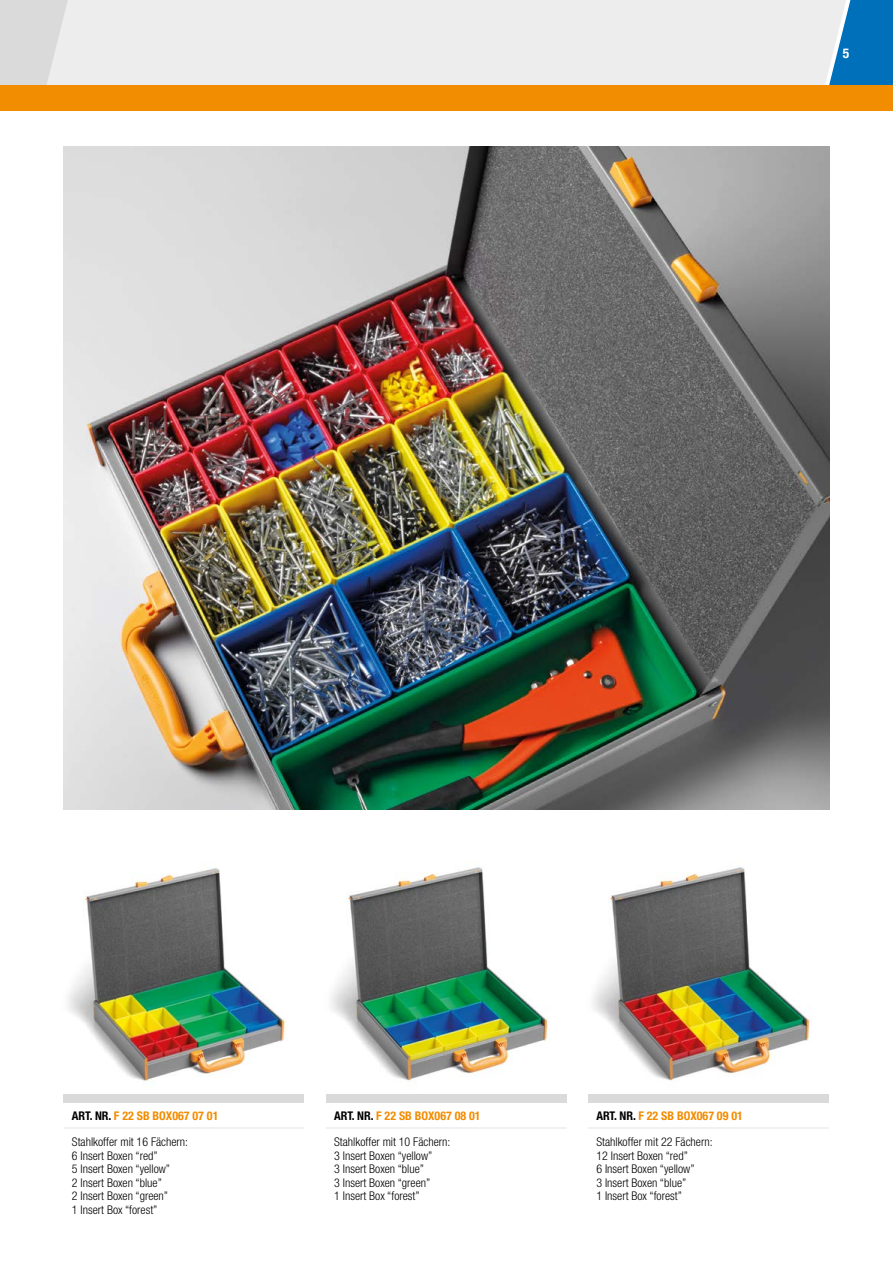
<style>
.page{position:relative;width:893px;height:1263px;background:#fff}
.page>*{position:absolute;margin:0;border:0;box-sizing:border-box;transform-origin:0 0}
.t1{font:700 condensed 13.5px "Helvetica Neue";color:#fff}
.t2{font:300 condensed 12px/13.5px "Helvetica Neue";color:#000}
.t3{font:700 condensed 12px "Helvetica Neue";color:#f28c00}
.s1{color:#000}
</style>
<div class="page">
<div style="left:71px;top:0;width:758px;height:85px;background:#ededed"></div>
<svg style="left:829px;top:0;width:64px;height:85px;background:#2986c3"></svg>
<div style="left:0;top:85px;width:893px;height:26px;background:#f28c00"></div>
<svg style="left:0;top:0;width:71px;height:85px;background:#ddd"></svg>
<img style="left:593px;top:866px;width:217px;height:215px">
<img style="left:331px;top:866px;width:217px;height:215px">
<img style="left:68px;top:868px;width:219px;height:219px">
<img style="left:64px;top:146px;width:765px;height:663px">
<div style="left:63px;top:1094px;width:241px;height:8px;background:#dadada"></div>
<hr style="left:63px;top:1127px;width:241px;height:2px;background:#ededed">
<div style="left:326px;top:1094px;width:241px;height:8px;background:#dadada"></div>
<hr style="left:326px;top:1127px;width:241px;height:2px;background:#ededed">
<div style="left:588px;top:1094px;width:241px;height:8px;background:#dadada"></div>
<hr style="left:588px;top:1127px;width:241px;height:2px;background:#ededed">
<p class="t1" style="left:843px;top:45px;width:8px">5</p>
<p class="t3" style="left:72px;top:1108px;width:148px"><span class="s1">ART. NR.</span> F 22 SB BOX067 07 01</p>
<p class="t2" style="left:72px;top:1135px;width:118px">Stahlkoffer mit 16 Fächern:<br>6 Insert Boxen “red”<br>5 Insert Boxen “yellow”<br>2 Insert Boxen “blue”<br>2 Insert Boxen “green”<br>1 Insert Box “forest”</p>
<p class="t3" style="left:334px;top:1108px;width:148px"><span class="s1">ART. NR.</span> F 22 SB BOX067 08 01</p>
<p class="t2" style="left:334px;top:1135px;width:118px">Stahlkoffer mit 10 Fächern:<br>3 Insert Boxen “yellow”<br>3 Insert Boxen “blue”<br>3 Insert Boxen “green”<br>1 Insert Box “forest”</p>
<p class="t3" style="left:596px;top:1108px;width:148px"><span class="s1">ART. NR.</span> F 22 SB BOX067 09 01</p>
<p class="t2" style="left:596px;top:1135px;width:118px">Stahlkoffer mit 22 Fächern:<br>12 Insert Boxen “red”<br>6 Insert Boxen “yellow”<br>3 Insert Boxen “blue”<br>1 Insert Box “forest”</p>
</div>
